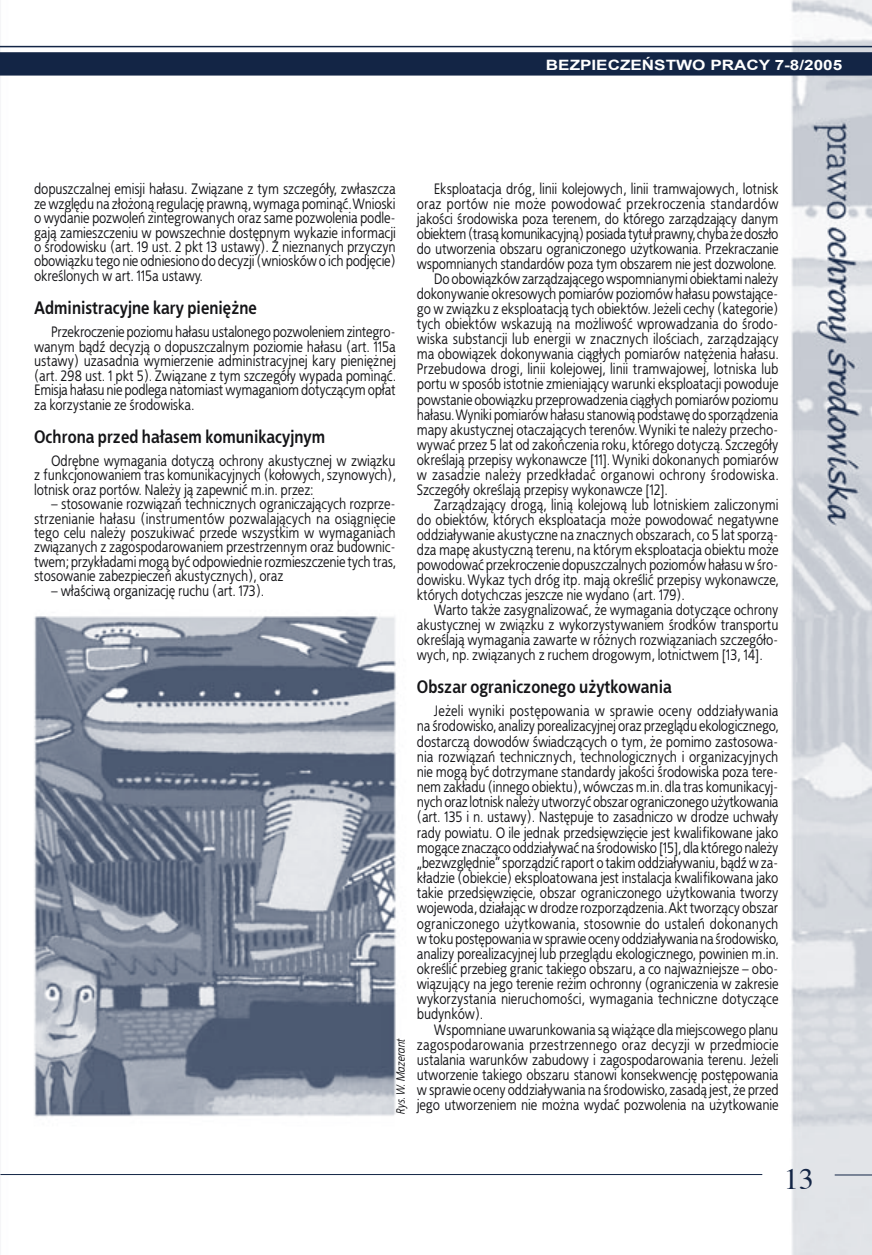
<style>
.page{position:relative;width:872px;height:1255px;background:#fff}
.page>*{position:absolute;margin:0;border:0;box-sizing:border-box;transform-origin:0 0}
.t1{font:30px "Toronto";color:#132545}
.t2{font:700 18px "EFN Bureau";color:#151518}
.t3{font:15px/15.1px "EFN Bureau";color:#151518;text-align:justify}
.t4{font:15px "EFN Bureau";letter-spacing:.02em;color:#151518}
.t5{font:700 14.25px "Arial";color:#fff;scale:1.2 1}
.t6{font:italic 12px "EFN Bureau";color:#151518}
</style>
<div class="page">
<img style="left:0;top:0;width:872px;height:1254px">
<hr style="left:0;top:1174px;width:762px;height:1px;background:#132545">
<hr style="left:834px;top:1174px;width:38px;height:1px;background:#132545">
<svg style="left:0;top:47px;width:872px;height:29px;background:#3d4c66"></svg>
<hr style="left:0;top:46px;width:872px;height:1px;background:#132545">
<p class="t5" style="left:546px;top:55px;width:248px">BEZPIECZEŃSTWO PRACY 7-8/2005</p>
<p class="t3" style="left:34px;top:181px;width:363px;line-height:14.5px">dopuszczalnej emisji ha³asu. Zwi¹zane z tym szczegó³y, zw³aszcza ze wzglêdu na z³o¿on¹ regulacjê prawn¹, wymaga pomin¹æ. Wnioski o wydanie pozwoleñ zintegrowanych oraz same pozwolenia podle&shy;gaj¹ zamieszczeniu w powszechnie dostêpnym wykazie informacji o środowisku (art. 19 ust. 2 pkt 13 ustawy). Z nieznanych przyczyn obowi¹zku tego nie odniesiono do decyzji (wniosków o ich podjêcie) określonych w art. 115a ustawy.</p>
<p class="t2" style="left:34px;top:295px;width:224px">Administracyjne kary pieniê¿ne</p>
<p class="t3" style="left:34px;top:324px;width:363px;line-height:14.5px;text-indent:17px">Przekroczenie poziomu ha³asu ustalonego pozwoleniem zintegro&shy;wanym b¹dź decyzj¹ o dopuszczalnym poziomie ha³asu (art. 115a ustawy) uzasadnia wymierzenie administracyjnej kary pieniê¿nej (art. 298 ust. 1 pkt 5). Zwi¹zane z tym szczegó³y wypada pomin¹æ.<br>Emisja ha³asu nie podlega natomiast wymaganiom dotycz¹cym op³at za korzystanie ze środowiska.</p>
<p class="t2" style="left:34px;top:423px;width:292px">Ochrona przed ha³asem komunikacyjnym</p>
<p class="t3" style="left:34px;top:453px;width:363px;line-height:14.4px;text-indent:17px">Odrêbne wymagania dotycz¹ ochrony akustycznej w zwi¹zku z funkcjonowaniem tras komunikacyjnych (ko³owych, szynowych), lotnisk oraz portów. Nale¿y j¹ zapewniæ m.in. przez:</p>
<p class="t3" style="left:34px;top:496px;width:363px;line-height:14.4px;text-indent:17px">– stosowanie rozwi¹zañ technicznych ograniczaj¹cych rozprze&shy;strzenianie ha³asu (instrumentów pozwalaj¹cych na osi¹gniêcie tego celu nale¿y poszukiwaæ przede wszystkim w wymaganiach zwi¹zanych z zagospodarowaniem przestrzennym oraz budownic&shy;twem; przyk³adami mog¹ byæ odpowiednie rozmieszczenie tych tras, stosowanie zabezpieczeñ akustycznych), oraz</p>
<p class="t3" style="left:51px;top:583px;width:215px">– w³aściw¹ organizacjê ruchu (art. 173).</p>
<p class="t6" style="left:392px;top:1114px;width:78px;rotate:-90deg">Rys. W. Mazerant</p>
<p class="t3" style="left:434px;top:181px;width:346px">Eksploatacja dróg, linii kolejowych, linii tramwajowych, lotnisk</p>
<p class="t4" style="left:417px;top:194px;width:363px">oraz portów nie mo¿e powodowaæ przekroczenia standardów</p>
<p class="t3" style="left:417px;top:211px;width:363px">jakości środowiska poza terenem, do którego zarz¹dzaj¹cy danym</p>
<p class="t3" style="left:417px;top:226px;width:363px">obiektem (tras¹ komunikacyjn¹) posiada tytu³ prawny, chyba ¿e dosz³o</p>
<p class="t3" style="left:417px;top:241px;width:363px">do utworzenia obszaru ograniczonego u¿ytkowania. Przekraczanie</p>
<p class="t3" style="left:417px;top:256px;width:361px">wspomnianych standardów poza tym obszarem nie jest dozwolone.</p>
<p class="t3" style="left:434px;top:271px;width:346px">Do obowi¹zków zarz¹dzaj¹cego wspomnianymi obiektami nale¿y</p>
<p class="t3" style="left:417px;top:286px;width:363px">dokonywanie okresowych pomiarów poziomów ha³asu powstaj¹ce-</p>
<p class="t3" style="left:417px;top:301px;width:363px">go w zwi¹zku z eksploatacj¹ tych obiektów. Je¿eli cechy (kategorie)</p>
<p class="t3" style="left:417px;top:316px;width:363px">tych obiektów wskazuj¹ na mo¿liwośæ wprowadzania do środo-</p>
<p class="t3" style="left:417px;top:331px;width:363px">wiska substancji lub energii w znacznych ilościach, zarz¹dzaj¹cy</p>
<p class="t3" style="left:417px;top:346px;width:363px">ma obowi¹zek dokonywania ci¹g³ych pomiarów natê¿enia ha³asu.</p>
<p class="t3" style="left:417px;top:361px;width:363px">Przebudowa drogi, linii kolejowej, linii tramwajowej, lotniska lub</p>
<p class="t3" style="left:417px;top:376px;width:363px">portu w sposób istotnie zmieniaj¹cy warunki eksploatacji powoduje</p>
<p class="t3" style="left:417px;top:391px;width:363px">powstanie obowi¹zku przeprowadzenia ci¹g³ych pomiarów poziomu</p>
<p class="t3" style="left:417px;top:406px;width:363px">ha³asu. Wyniki pomiarów ha³asu stanowi¹ podstawê do sporz¹dzenia</p>
<p class="t3" style="left:417px;top:421px;width:363px">mapy akustycznej otaczaj¹cych terenów. Wyniki te nale¿y przecho-</p>
<p class="t3" style="left:417px;top:436px;width:363px">wywaæ przez 5 lat od zakoñczenia roku, którego dotycz¹. Szczegó³y</p>
<p class="t3" style="left:417px;top:451px;width:363px">określaj¹ przepisy wykonawcze [11]. Wyniki dokonanych pomiarów</p>
<p class="t4" style="left:417px;top:464px;width:363px">w zasadzie nale¿y przedk³adaæ organowi ochrony środowiska.</p>
<p class="t3" style="left:417px;top:481px;width:252px">Szczegó³y określaj¹ przepisy wykonawcze [12].</p>
<p class="t3" style="left:434px;top:496px;width:346px">Zarz¹dzaj¹cy drog¹, lini¹ kolejow¹ lub lotniskiem zaliczonymi</p>
<p class="t3" style="left:417px;top:511px;width:363px">do obiektów, których eksploatacja mo¿e powodowaæ negatywne</p>
<p class="t3" style="left:417px;top:526px;width:363px">oddzia³ywanie akustyczne na znacznych obszarach, co 5 lat sporz¹-</p>
<p class="t3" style="left:417px;top:541px;width:363px">dza mapê akustyczn¹ terenu, na którym eksploatacja obiektu mo¿e</p>
<p class="t3" style="left:417px;top:556px;width:363px">powodowaæ przekroczenie dopuszczalnych poziomów ha³asu w śro-</p>
<p class="t3" style="left:417px;top:571px;width:363px">dowisku. Wykaz tych dróg itp. maj¹ określiæ przepisy wykonawcze,</p>
<p class="t3" style="left:417px;top:586px;width:269px">których dotychczas jeszcze nie wydano (art. 179).</p>
<p class="t3" style="left:434px;top:601px;width:346px">Warto tak¿e zasygnalizowaæ, ¿e wymagania dotycz¹ce ochrony</p>
<p class="t3" style="left:417px;top:616px;width:363px">akustycznej w zwi¹zku z wykorzystywaniem środków transportu</p>
<p class="t3" style="left:417px;top:631px;width:363px">określaj¹ wymagania zawarte w ró¿nych rozwi¹zaniach szczegó³o-</p>
<p class="t3" style="left:417px;top:646px;width:347px">wych, np. zwi¹zanych z ruchem drogowym, lotnictwem [13, 14].</p>
<p class="t2" style="left:417px;top:673px;width:256px">Obszar ograniczonego u¿ytkowania</p>
<p class="t3" style="left:417px;top:703px;width:363px;text-indent:17px">Je¿eli wyniki postêpowania w sprawie oceny oddzia³ywania na środowisko, analizy porealizacyjnej oraz przegl¹du ekologicznego, dostarcz¹ dowodów świadcz¹cych o tym, ¿e pomimo zastosowa&shy;nia rozwi¹zañ technicznych, technologicznych i organizacyjnych nie mog¹ byæ dotrzymane standardy jakości środowiska poza tere&shy;nem zak³adu (innego obiektu), wówczas m.in. dla tras komunikacyj&shy;nych oraz lotnisk nale¿y utworzyæ obszar ograniczonego u¿ytkowania (art. 135 i n. ustawy). Nastêpuje to zasadniczo w drodze uchwa³y rady powiatu. O ile jednak przedsiêwziêcie jest kwalifikowane jako mog¹ce znacz¹co oddzia³ywaæ na środowisko [15], dla którego nale¿y „bezwzglêdnie” sporz¹dziæ raport o takim oddzia³ywaniu, b¹dź w za&shy;k³adzie (obiekcie) eksploatowana jest instalacja kwalifikowana jako takie przedsiêwziêcie, obszar ograniczonego u¿ytkowania tworzy wojewoda, dzia³aj¹c w drodze rozporz¹dzenia. Akt tworz¹cy obszar ograniczonego u¿ytkowania, stosownie do ustaleñ dokonanych w toku postêpowania w sprawie oceny oddzia³ywania na środowisko, analizy porealizacyjnej lub przegl¹du ekologicznego, powinien m.in. określiæ przebieg granic takiego obszaru, a co najwa¿niejsze – obo&shy;wi¹zuj¹cy na jego terenie re¿im ochronny (ograniczenia w zakresie wykorzystania nieruchomości, wymagania techniczne dotycz¹ce budynków).</p>
<p class="t3" style="left:417px;top:1021px;width:363px;text-indent:17px">Wspomniane uwarunkowania s¹ wi¹¿¹ce dla miejscowego planu zagospodarowania przestrzennego oraz decyzji w przedmiocie ustalania warunków zabudowy i zagospodarowania terenu. Je¿eli utworzenie takiego obszaru stanowi konsekwencjê postêpowania w sprawie oceny oddzia³ywania na środowisko, zasad¹ jest, ¿e przed jego utworzeniem nie mo¿na wydaæ pozwolenia na u¿ytkowanie</p>
<h1 class="t1" style="left:783px;top:1161px;width:31px">13</h1>
</div>
